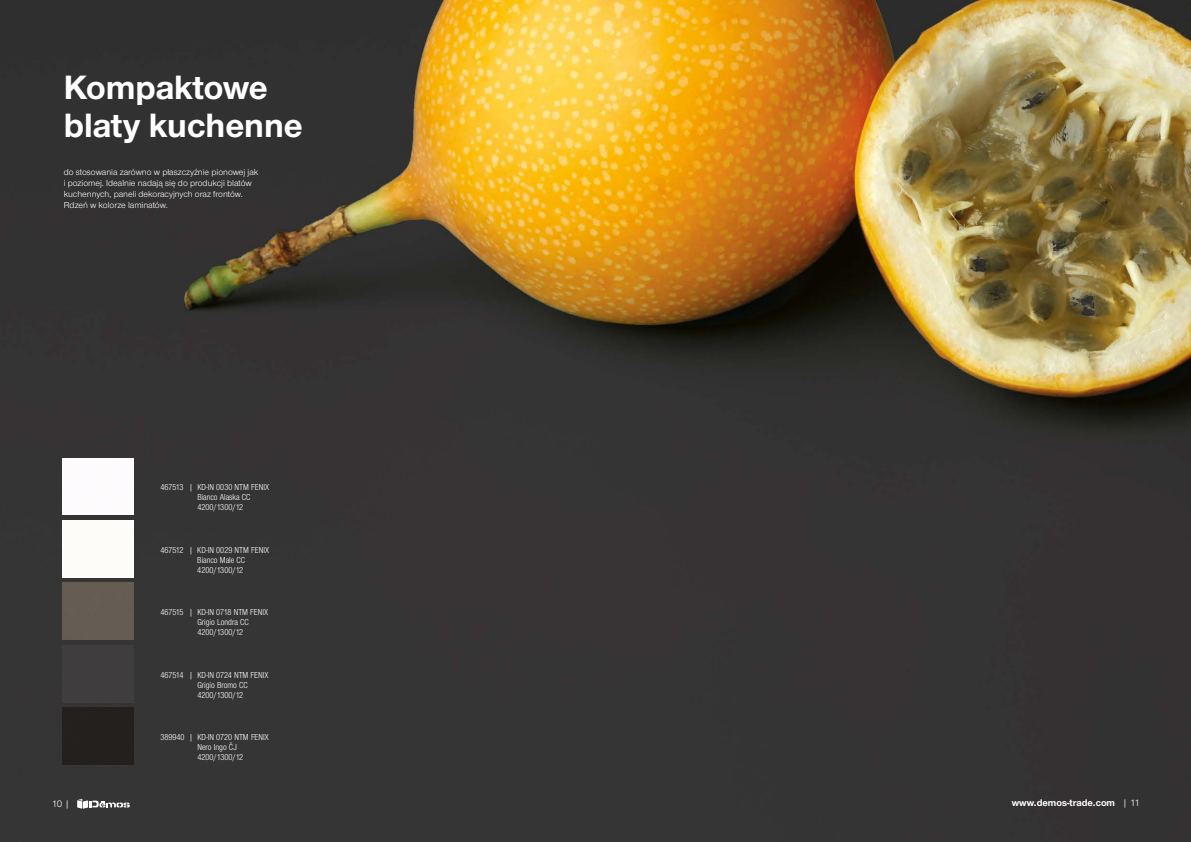
<style>
.page{position:relative;width:1191px;height:842px;background:#fff}
.page>*{position:absolute;margin:0;border:0;box-sizing:border-box;transform-origin:0 0}
.t1{font:700 35px/38px "Nimbus Sans Novus TOT";color:#fff}
.t2{font:700 10px "Nimbus Sans Novus TOT";color:#fff}
.t3{font:10px "Nimbus Sans Novus TOT";color:#fff}
.t4{font:9px/10px "Nimbus Sans Novus TOT Reg Con";color:#fff}
.t5{font:9px/10.8px "Nimbus Sans Novus TOT";color:#fff}
.s1{font-weight:400}
</style>
<div class="page">
<img style="left:0;top:0;width:1191px;height:842px">
<div style="left:62px;top:583px;width:71px;height:57px;background:#655c53"></div>
<div style="left:62px;top:708px;width:71px;height:56px;background:#23201d"></div>
<img style="left:62px;top:521px;width:71px;height:56px">
<img style="left:62px;top:458px;width:71px;height:57px">
<div style="left:62px;top:645px;width:71px;height:57px;background:#403d3f"></div>
<svg style="left:77px;top:799px;width:53px;height:10px"></svg>
<h1 class="t1" style="left:64px;top:68px;width:240px">Kompaktowe blaty kuchenne</h1>
<p class="t5" style="left:64px;top:167px;width:196px">do stosowania zarówno w płaszczyźnie pionowej jak i poziomej. Idealnie nadają się do produkcji blatów kuchennych, paneli dekoracyjnych oraz frontów.<br>Rdzeń w kolorze laminatów.</p>
<p class="t4" style="left:197px;top:483px;width:73px;text-indent:-37px">467513 | KD-IN 0030 NTM FENIX<br>Bianco Alaska CC<br>4200/1300/12</p>
<p class="t4" style="left:197px;top:545px;width:73px;text-indent:-37px">467512 | KD-IN 0029 NTM FENIX<br>Bianco Male CC<br>4200/1300/12</p>
<p class="t4" style="left:197px;top:607px;width:72px;text-indent:-37px">467515 | KD-IN 0718 NTM FENIX<br>Grigio Londra CC<br>4200/1300/12</p>
<p class="t4" style="left:197px;top:670px;width:73px;text-indent:-37px">467514 | KD-IN 0724 NTM FENIX<br>Grigio Bromo CC<br>4200/1300/12</p>
<p class="t4" style="left:197px;top:732px;width:73px;text-indent:-37px">389940 | KD-IN 0720 NTM FENIX<br>Nero Ingo ČJ<br>4200/1300/12</p>
<p class="t3" style="left:52px;top:798px;width:19px">10 |</p>
<p class="t2" style="left:1011px;top:796px;width:130px">www.demos-trade.com <span class="s1">| 11</span></p>
</div>
